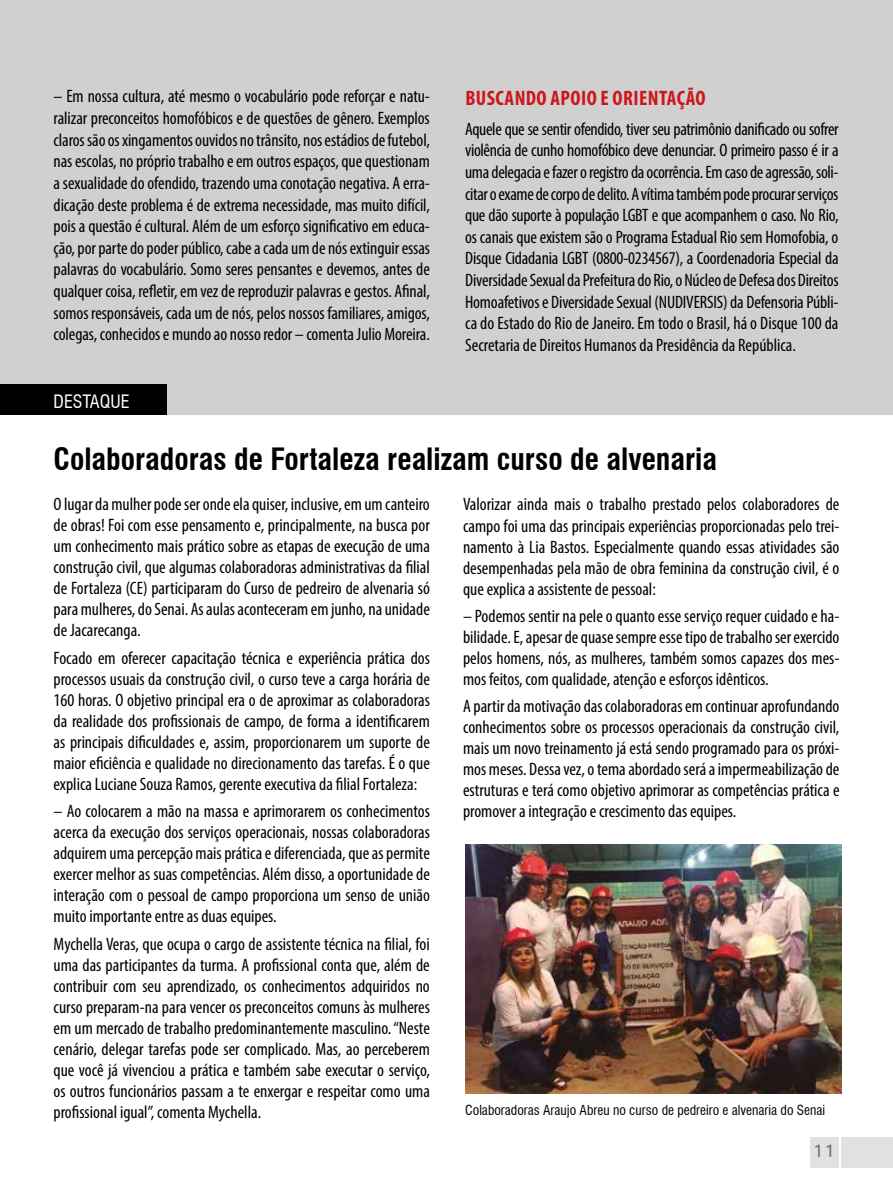
<style>
.page{position:relative;width:893px;height:1191px;background:#fff}
.page>*{position:absolute;margin:0;border:0;box-sizing:border-box;transform-origin:0 0}
.t1{font:700 condensed 30px "Swiss 721 BT";color:#000}
.t2{font:700 condensed 21px "Myriad Pro";letter-spacing:.02em;color:#cd171a}
.t3{font:condensed 18px/21px "Myriad Pro";color:#000;text-align:justify}
.t4{font:condensed 18px "Swiss 721 BT";color:#fff}
.t5{font:18px "Univers ATT";color:#706f6f}
.t6{font:condensed 13.5px "Swiss 721 BT";color:#000}
</style>
<div class="page">
<div style="left:0;top:0;width:893px;height:415px;background:#d0d0d0"></div>
<div style="left:0;top:384px;width:166px;height:31px;background:#000"></div>
<div style="left:842px;top:1136px;width:51px;height:31px;background:#e1e1e1"></div>
<div style="left:810px;top:1136px;width:29px;height:31px;background:#e1e1e1"></div>
<img style="left:465px;top:844px;width:377px;height:249px">
<p class="t3" style="left:54px;top:85px;width:378px;line-height:21.6px">– Em nossa cultura, até mesmo o vocabulário pode reforçar e natu&shy;ralizar preconceitos homofóbicos e de questões de gênero. Exemplos claros são os xingamentos ouvidos no trânsito, nos estádios de futebol, nas escolas, no próprio trabalho e em outros espaços, que questionam a sexualidade do ofendido, trazendo uma conotação negativa. A erra&shy;dicação deste problema é de extrema necessidade, mas muito difícil, pois a questão é cultural. Além de um esforço significativo em educa&shy;ção, por parte do poder público, cabe a cada um de nós extinguir essas palavras do vocabulário. Somo seres pensantes e devemos, antes de qualquer coisa, refletir, em vez de reproduzir palavras e gestos. Afinal, somos responsáveis, cada um de nós, pelos nossos familiares, amigos, colegas, conhecidos e mundo ao nosso redor – comenta Julio Moreira.</p>
<p class="t2" style="left:465px;top:85px;width:242px">BUSCANDO APOIO E ORIENTAÇÃO</p>
<p class="t3" style="left:465px;top:118px;width:375px;line-height:21.6px">Aquele que se sentir ofendido, tiver seu patrimônio danificado ou sofrer violência de cunho homofóbico deve denunciar. O primeiro passo é ir a uma delegacia e fazer o registro da ocorrência. Em caso de agressão, soli&shy;citar o exame de corpo de delito. A vítima também pode procurar serviços que dão suporte à população LGBT e que acompanhem o caso. No Rio, os canais que existem são o Programa Estadual Rio sem Homofobia, o Disque Cidadania LGBT (0800-0234567), a Coordenadoria Especial da Diversidade Sexual da Prefeitura do Rio, o Núcleo de Defesa dos Direitos Homoafetivos e Diversidade Sexual (NUDIVERSIS) da Defensoria Públi&shy;ca do Estado do Rio de Janeiro. Em todo o Brasil, há o Disque 100 da Secretaria de Direitos Humanos da Presidência da República.</p>
<p class="t4" style="left:54px;top:390px;width:78px">DESTAQUE</p>
<h1 class="t1" style="left:54px;top:441px;width:665px">Colaboradoras de Fortaleza realizam curso de alvenaria</h1>
<p class="t3" style="left:54px;top:493px;width:378px">O lugar da mulher pode ser onde ela quiser, inclusive, em um canteiro de obras! Foi com esse pensamento e, principalmente, na busca por um conhecimento mais prático sobre as etapas de execução de uma construção civil, que algumas colaboradoras administrativas da filial de Fortaleza (CE) participaram do Curso de pedreiro de alvenaria só para mulheres, do Senai. As aulas aconteceram em junho, na unidade de Jacarecanga.</p>
<p class="t3" style="left:54px;top:647px;width:378px">Focado em oferecer capacitação técnica e experiência prática dos processos usuais da construção civil, o curso teve a carga horária de 160 horas. O objetivo principal era o de aproximar as colaboradoras da realidade dos profissionais de campo, de forma a identificarem as principais dificuldades e, assim, proporcionarem um suporte de maior eficiência e qualidade no direcionamento das tarefas. É o que explica Luciane Souza Ramos, gerente executiva da filial Fortaleza:</p>
<p class="t3" style="left:54px;top:800px;width:378px">– Ao colocarem a mão na massa e aprimorarem os conhecimentos acerca da execução dos serviços operacionais, nossas colaboradoras adquirem uma percepção mais prática e diferenciada, que as permite exercer melhor as suas competências. Além disso, a oportunidade de interação com o pessoal de campo proporciona um senso de união muito importante entre as duas equipes.</p>
<p class="t3" style="left:54px;top:933px;width:378px">Mychella Veras, que ocupa o cargo de assistente técnica na filial, foi uma das participantes da turma. A profissional conta que, além de contribuir com seu aprendizado, os conhecimentos adquiridos no curso preparam-na para vencer os preconceitos comuns às mulheres em um mercado de trabalho predominantemente masculino. “Neste cenário, delegar tarefas pode ser complicado. Mas, ao perceberem que você já vivenciou a prática e também sabe executar o serviço, os outros funcionários passam a te enxergar e respeitar como uma profissional igual”, comenta Mychella.</p>
<p class="t3" style="left:463px;top:494px;width:378px">Valorizar ainda mais o trabalho prestado pelos colaboradores de campo foi uma das principais experiências proporcionadas pelo trei&shy;namento à Lia Bastos. Especialmente quando essas atividades são desempenhadas pela mão de obra feminina da construção civil, é o que explica a assistente de pessoal:</p>
<p class="t3" style="left:463px;top:605px;width:378px">– Podemos sentir na pele o quanto esse serviço requer cuidado e ha&shy;bilidade. E, apesar de quase sempre esse tipo de trabalho ser exercido pelos homens, nós, as mulheres, também somos capazes dos mes&shy;mos feitos, com qualidade, atenção e esforços idênticos.</p>
<p class="t3" style="left:463px;top:695px;width:378px">A partir da motivação das colaboradoras em continuar aprofundando conhecimentos sobre os processos operacionais da construção civil, mais um novo treinamento já está sendo programado para os próxi&shy;mos meses. Dessa vez, o tema abordado será a impermeabilização de estruturas e terá como objetivo aprimorar as competências prática e promover a integração e crescimento das equipes.</p>
<p class="t6" style="left:465px;top:1101px;width:361px">Colaboradoras Araujo Abreu no curso de pedreiro e alvenaria do Senai</p>
<p class="t5" style="left:813px;top:1140px;width:24px">11</p>
</div>
